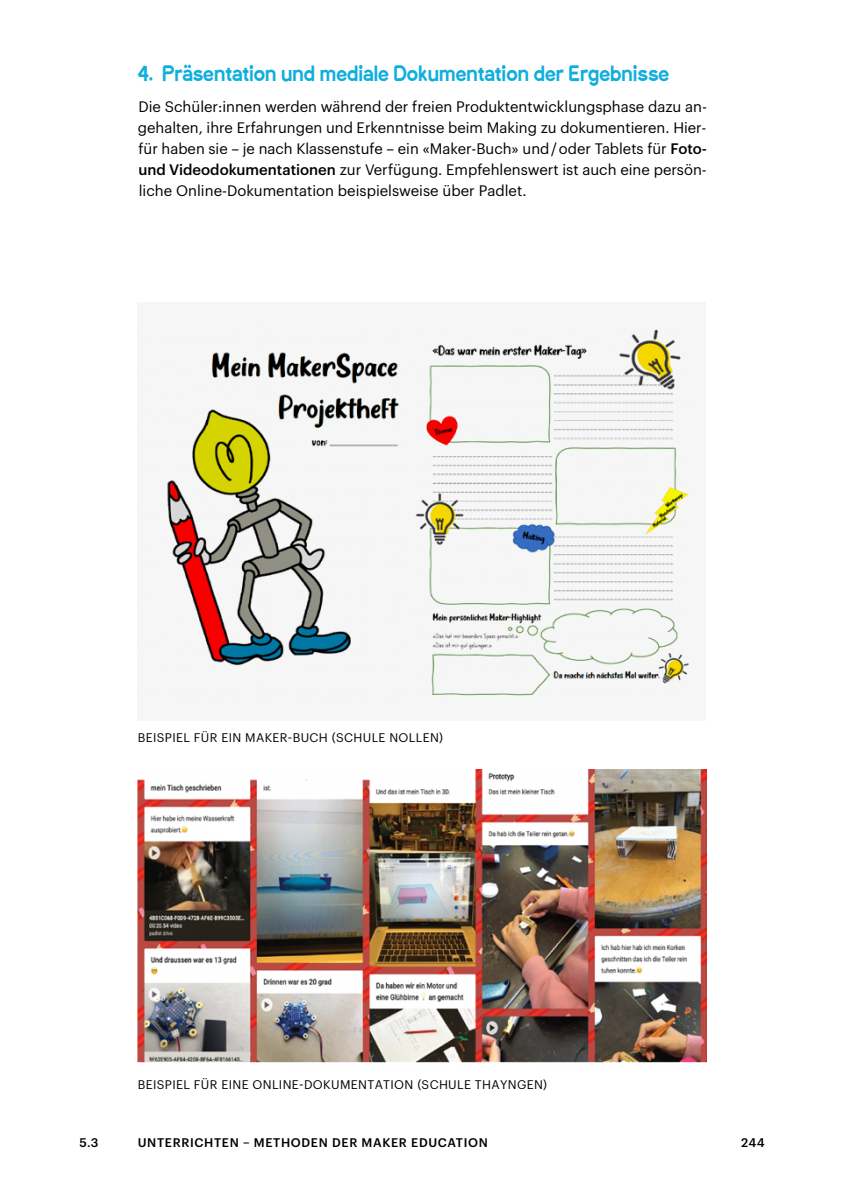
<style>
.page{position:relative;width:844px;height:1191px;background:#fff}
.page>*{position:absolute;margin:0;border:0;box-sizing:border-box;transform-origin:0 0}
.t1{font:900 19.25px "Gap Sans";color:#0faedd}
.t2{font:14.88px/21px "Graphik";color:#000;text-align:justify}
.t3{font:12.25px "Graphik";letter-spacing:.03em;color:#000}
.t4{font:500 12.25px "Graphik";letter-spacing:.055em;color:#000}
.s1{font-weight:500}
</style>
<div class="page">
<div style="left:138px;top:302px;width:568px;height:419px;background:#f6f6f6"></div>
<img style="left:167px;top:329px;width:522px;height:367px">
<img style="left:138px;top:769px;width:568px;height:294px">
<p class="t1" style="left:137px;top:57px;width:534px">4. Präsentation und mediale Dokumentation der Ergebnisse</p>
<p class="t2" style="left:138px;top:95px;width:570px">Die Schüler:innen werden während der freien Produktentwicklungsphase dazu an&shy;gehalten, ihre Erfahrungen und Erkenntnisse beim Making zu dokumentieren. Hier&shy;für haben sie – je nach Klassenstufe – ein «Maker-Buch» und/oder Tablets für <span class="s1">FOTO-UND VIDEODOKUMENTATIONEN</span> zur Verfügung. Empfehlenswert ist auch eine persön&shy;liche Online-Dokumentation beispielsweise über Padlet.</p>
<p class="t3" style="left:138px;top:728px;width:307px">BEISPIEL FÜR EIN MAKER-BUCH (SCHULE NOLLEN)</p>
<p class="t3" style="left:138px;top:1075px;width:411px">BEISPIEL FÜR EINE ONLINE-DOKUMENTATION (SCHULE THAYNGEN)</p>
<p class="t4" style="left:79px;top:1133px;width:21px">5.3</p>
<p class="t4" style="left:138px;top:1133px;width:35px">UNTERRI</p>
<p class="t4" style="left:194px;top:1133px;width:147px">CHTEN – METHODEN DER</p>
<p class="t4" style="left:361px;top:1133px;width:21px">MAKER</p>
<p class="t4" style="left:411px;top:1133px;width:78px">EDUCATION</p>
<p class="t4" style="left:741px;top:1133px;width:25px">244</p>
</div>
